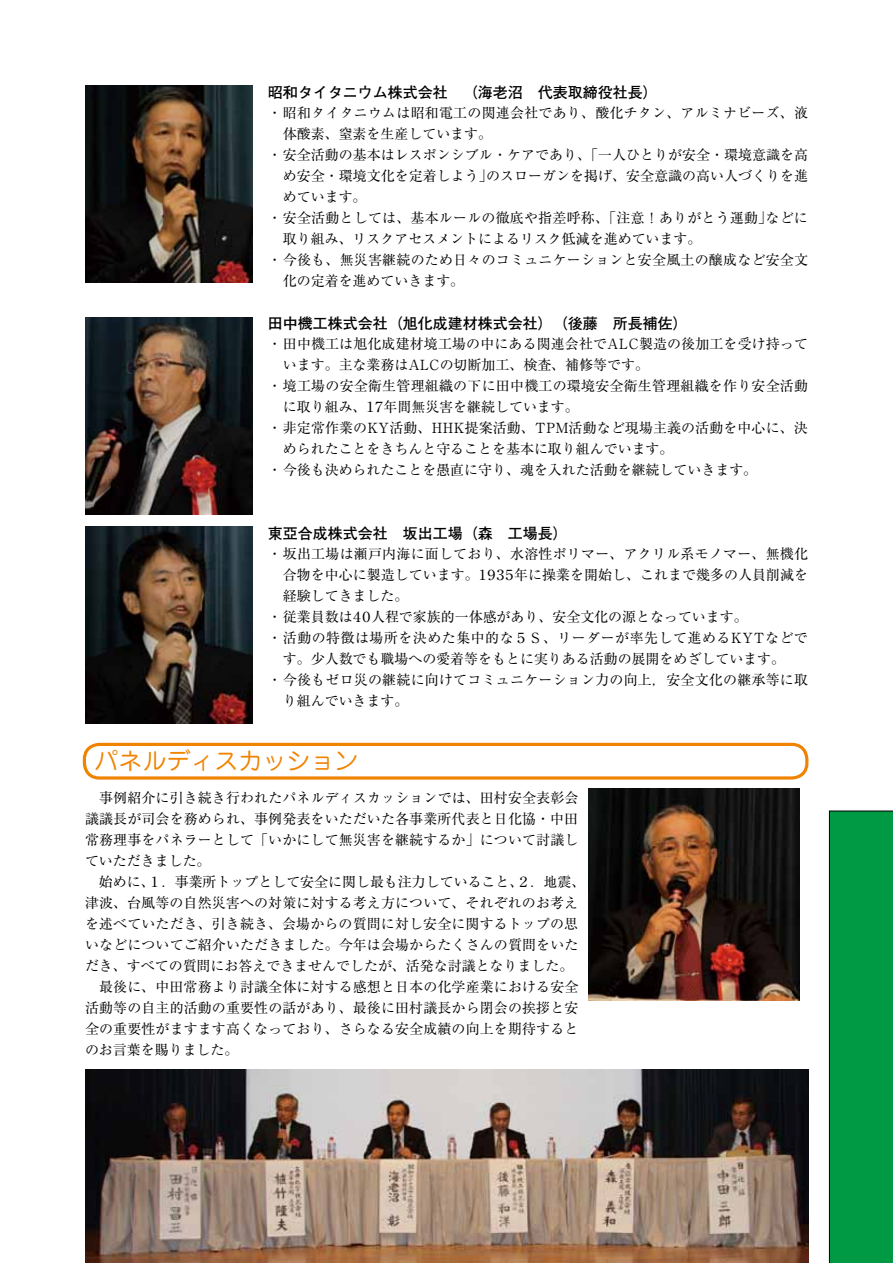
<style>
.page{position:relative;width:893px;height:1263px;background:#fff}
.page>*{position:absolute;margin:0;border:0;box-sizing:border-box;transform-origin:0 0}
.t1{font:24px "Jun 201 Pro";color:#f08300}
.t2{font:700 15px "Futo Go B101 Pro";color:#000}
.t3{font:13.95px/21px "Ryumin Pro";letter-spacing:.01em;color:#000}
.t4{font:13.95px "Ryumin Pro";letter-spacing:.035em;color:#000}
</style>
<div class="page">
<div style="left:83px;top:743px;width:725px;height:36px;border:3px solid #f08300;border-radius:15px"></div>
<img style="left:85px;top:85px;width:168px;height:198px">
<img style="left:85px;top:317px;width:168px;height:198px">
<img style="left:85px;top:527px;width:168px;height:197px">
<img style="left:588px;top:788px;width:211px;height:212px">
<div style="left:829px;top:811px;width:64px;height:452px;background:#094"></div>
<img style="left:85px;top:1069px;width:724px;height:194px">
<p class="t2" style="left:268px;top:81px;width:392px">昭和タイタニウム株式会社　（海老沼　代表取締役社長）</p>
<p class="t3" style="left:268px;top:102px;width:542px">・昭和タイタニウムは昭和電工の関連会社であり、酸化チタン、アルミナビーズ、液</p>
<p class="t3" style="left:283px;top:123px;width:211px">体酸素、窒素を生産しています。</p>
<p class="t3" style="left:268px;top:144px;width:542px">・安全活動の基本はレスポンシブル・ケアであり、｢一人ひとりが安全・環境意識を高</p>
<p class="t3" style="left:283px;top:165px;width:527px">め安全・環境文化を定着しよう｣のスローガンを掲げ、安全意識の高い人づくりを進</p>
<p class="t3" style="left:283px;top:186px;width:85px">めています。</p>
<p class="t3" style="left:268px;top:207px;width:541px">・安全活動としては、基本ルールの徹底や指差呼称、｢注意！ありがとう運動｣などに</p>
<p class="t3" style="left:283px;top:228px;width:420px">取り組み、リスクアセスメントによるリスク低減を進めています。</p>
<p class="t3" style="left:268px;top:249px;width:542px">・今後も、無災害継続のため日々のコミュニケーションと安全風土の醸成など安全文</p>
<p class="t3" style="left:283px;top:270px;width:183px">化の定着を進めていきます。</p>
<p class="t2" style="left:268px;top:312px;width:421px">田中機工株式会社（旭化成建材株式会社）（後藤　所長補佐）</p>
<p class="t3" style="left:268px;top:333px;width:542px">・田中機工は旭化成建材境工場の中にある関連会社でＡＬＣ製造の後加工を受け持って</p>
<p class="t3" style="left:283px;top:354px;width:368px">います。主な業務はＡＬＣの切断加工、検査、補修等です。</p>
<p class="t3" style="left:268px;top:375px;width:542px">・境工場の安全衛生管理組織の下に田中機工の環境安全衛生管理組織を作り安全活動</p>
<p class="t3" style="left:283px;top:396px;width:297px">に取り組み、１７年間無災害を継続しています。</p>
<p class="t3" style="left:268px;top:417px;width:541px">・非定常作業のＫＹ活動、ＨＨＫ提案活動、ＴＰＭ活動など現場主義の活動を中心に、決</p>
<p class="t3" style="left:283px;top:438px;width:392px">められたことをきちんと守ることを基本に取り組んでいます。</p>
<p class="t3" style="left:268px;top:459px;width:491px">・今後も決められたことを愚直に守り、魂を入れた活動を継続していきます。</p>
<p class="t2" style="left:268px;top:522px;width:301px">東亞合成株式会社　坂出工場（森　工場長）</p>
<p class="t3" style="left:268px;top:543px;width:542px">・坂出工場は瀬戸内海に面しており、水溶性ポリマー、アクリル系モノマー、無機化</p>
<p class="t3" style="left:283px;top:564px;width:527px">合物を中心に製造しています。１９３５年に操業を開始し、これまで幾多の人員削減を</p>
<p class="t3" style="left:283px;top:585px;width:127px">経験してきました。</p>
<p class="t3" style="left:268px;top:606px;width:481px">・従業員数は４０人程で家族的一体感があり、安全文化の源となっています。</p>
<p class="t4" style="left:268px;top:627px;width:541px">・活動の特徴は場所を決めた集中的な５Ｓ、リーダーが率先して進めるＫＹＴなどで</p>
<p class="t3" style="left:283px;top:648px;width:504px">す。少人数でも職場への愛着等をもとに実りある活動の展開をめざしています。</p>
<p class="t3" style="left:268px;top:669px;width:542px">・今後もゼロ災の継続に向けてコミュニケーション力の向上，安全文化の継承等に取</p>
<p class="t3" style="left:283px;top:690px;width:127px">り組んでいきます。</p>
<h1 class="t1" style="left:94px;top:742px;width:266px">パネルディスカッション</h1>
<p class="t3" style="left:85px;top:786px;width:502px">　事例紹介に引き続き行われたパネルディスカッションでは、田村安全表彰会議議長が司会を務められ、事例発表をいただいた各事業所代表と日化協・中田常務理事をパネラーとして「いかにして無災害を継続するか」について討議していただきました。<br>　始めに、１．事業所トップとして安全に関し最も注力していること、２．地震、津波、台風等の自然災害への対策に対する考え方について、それぞれのお考えを述べていただき、引き続き、会場からの質問に対し安全に関するトップの思いなどについてご紹介いただきました。今年は会場からたくさんの質問をいただき、すべての質問にお答えできませんでしたが、活発な討議となりました。　最後に、中田常務より討議全体に対する感想と日本の化学産業における安全活動等の自主的活動の重要性の話があり、最後に田村議長から閉会の挨拶と安全の重要性がますます高くなっており、さらなる安全成績の向上を期待するとのお言葉を賜りました。</p>
</div>
